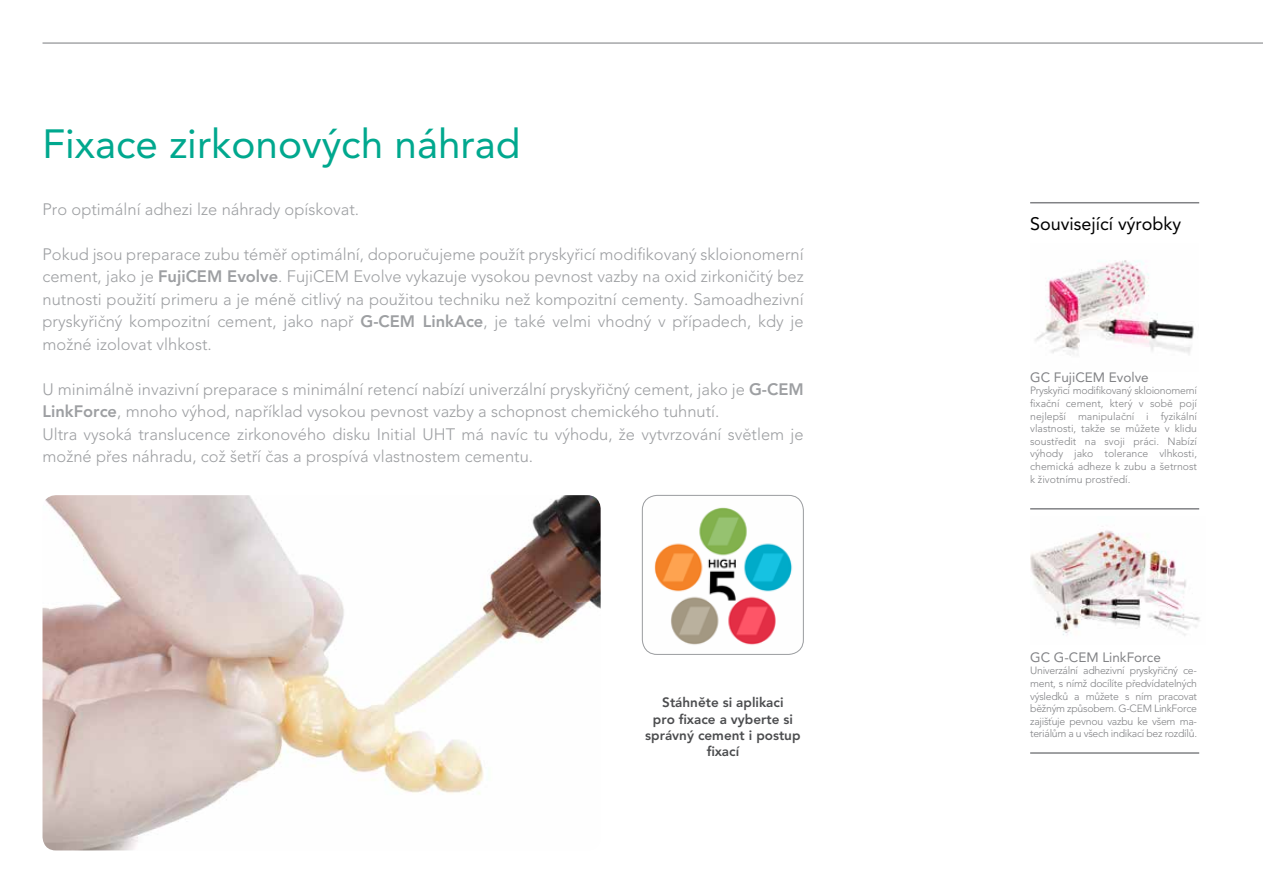
<style>
.page{position:relative;width:1263px;height:893px;background:#fff}
.page>*{position:absolute;margin:0;border:0;box-sizing:border-box;transform-origin:0 0}
.t1{font:40.5px "Avenir";color:#00a88e}
.t2{font:18px "Avenir";color:#000}
.t3{font:300 16.5px/22.5px "Avenir";color:#9d9fa2;text-align:justify}
.t4{font:800 13.5px/16.2px "Avenir";color:#4c4d4f;text-align:center}
.t5{font:13.5px "Avenir";color:#818285}
.t6{font:300 10.5px/12.6px "Avenir";letter-spacing:-.01em;color:#818285;text-align:justify}
.s1{font-weight:800}
</style>
<div class="page">
<hr style="left:43px;top:43px;width:1220px;height:1px;background:#818285">
<img style="left:1035px;top:260px;width:159px;height:96px">
<img style="left:1030px;top:530px;width:170px;height:106px">
<img style="left:43px;top:495px;width:558px;height:355px">
<img style="left:642px;top:495px;width:161px;height:159px">
<div style="left:642px;top:495px;width:161px;height:160px;border:1px solid #9d9fa2;border-radius:15px"></div>
<hr style="left:1030px;top:508px;width:169px;height:2px;background:#818285">
<hr style="left:1030px;top:752px;width:169px;height:2px;background:#818285">
<hr style="left:1030px;top:202px;width:169px;height:1px;background:#818285">
<h1 class="t1" style="left:43px;top:121px;width:480px">Fixace zirkonových náhrad</h1>
<p class="t3" style="left:43px;top:198px;width:318px">Pro optimální adhezi lze náhrady opískovat.</p>
<p class="t3" style="left:43px;top:243px;width:763px">Pokud jsou preparace zubu témêõ optimální, doporuËujeme použít pryskyõicí modifikovaný skloionomerní cement, jako je <span class="s1">FujiCEM Evolve</span>. FujiCEM Evolve vykazuje vysokou pevnost vazby na oxid zirkoniËitý bez nutnosti použití primeru a je ménê citlivý na použitou techniku než kompozitní cementy. Samoadhezivní pryskyõiËný kompozitní cement, jako napõ <span class="s1">G-CEM LinkAce</span>, je také velmi vhodný v põípadech, kdy je možné izolovat vlhkost.</p>
<p class="t3" style="left:43px;top:378px;width:763px;text-align:left">U minimálnê invazivní preparace s minimální retencí nabízí univerzální pryskyõiËný cement, jako je <span class="s1">G-CEM LinkForce</span>, mnoho výhod, napõíklad vysokou pevnost vazby a schopnost chemického tuhnutí.<br>Ultra vysoká translucence zirkonového disku Initial UHT má navíc tu výhodu, že vytvrzování svêtlem je možné pões náhradu, což šetõí Ëas a prospívá vlastnostem cementu.</p>
<p class="t4" style="left:645px;top:694px;width:157px">Stáhnête si aplikaci<br>pro fixace a vyberte si správný cement i postup fixací</p>
<p class="t2" style="left:1030px;top:213px;width:153px">Související výrobky</p>
<p class="t5" style="left:1030px;top:369px;width:120px">GC FujiCEM Evolve</p>
<p class="t6" style="left:1030px;top:384px;width:168px">Pryskyõicí modifikovaný skloionomerní fixaËní cement, který v sobê pojí nejlepší manipulaËní i fyzikální vlastnosti, takže se mûžete v klidu soustõedit na svoji práci. Nabízí výhody jako tolerance vlhkosti, chemická adheze k zubu a šetrnost k životnímu prostõedí.</p>
<p class="t5" style="left:1030px;top:649px;width:132px">GC G-CEM LinkForce</p>
<p class="t6" style="left:1030px;top:664px;width:168px">Univerzální adhezivní pryskyõiËný ce&shy;ment, s nímž docílíte põedvídatelných výsledkû a mûžete s ním pracovat bêžným zpûsobem. G-CEM LinkForce zajiš†uje pevnou vazbu ke všem ma&shy;teriálûm a u všech indikací bez rozdílû.</p>
</div>
